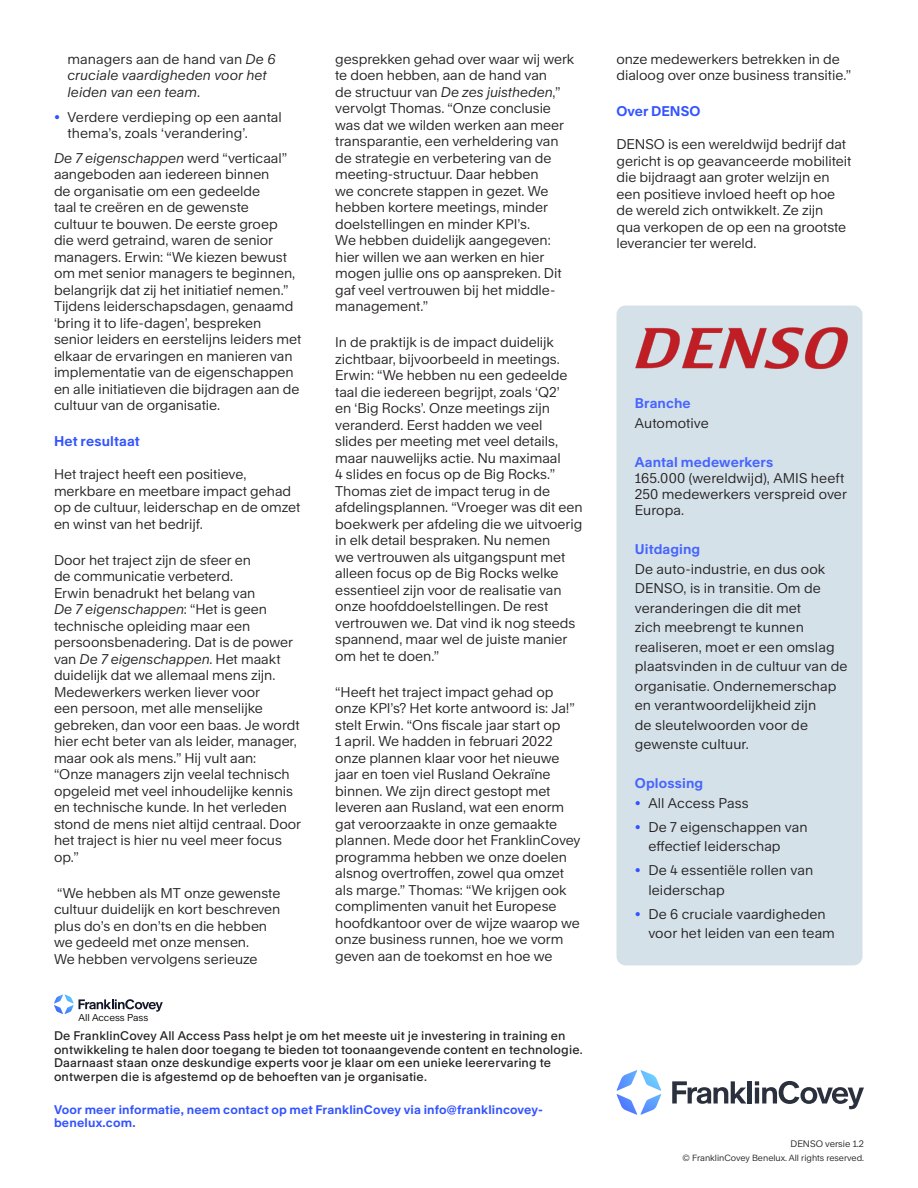
<style>
.page{position:relative;width:918px;height:1188px;background:#fff}
.page>*{position:absolute;margin:0;border:0;box-sizing:border-box;transform-origin:0 0}
.T_-_Body_Text{font:13.5px/16.5px "Rand";letter-spacing:-.005em;color:#231f20}
.Base{font:13.5px/19.5px "Rand";letter-spacing:.005em;color:#231f20}
.t1{font:italic 13.5px/16.5px "Rand";letter-spacing:.005em;color:#231f20}
.T_-_Bold_Subhead{font:700 13.5px "Rand";letter-spacing:.005em;color:#3253ff}
.T_-_Bold_Subhead-2{font:700 13.5px "Rand";letter-spacing:.01em;color:#4664ff}
.T_-_Body_Text-2{font:500 12px/13.5px "Rand";letter-spacing:.015em;color:#231f20}
.T_-_Body_Text-3{font:700 12px/13.5px "Rand";letter-spacing:.015em;color:#3253ff}
.t2{font:9.6px "Rand";color:#000}
.t3{font:9px "Rand";color:#231f20}
.t4{font:8.7px "Rand";color:#231f20}
.s1{font-style:normal}
.s2{color:#3253ff}
.s3{font-style:italic}
.s4{font-weight:700;color:#4664ff}
</style>
<div class="page">
<div style="left:616px;top:306px;width:246px;height:659px;background:#d4e1e8;border-radius:9px"></div>
<svg style="left:672px;top:1081px;width:74px;height:23px"></svg>
<hr style="left:748px;top:1081px;width:4px;height:23px;background:#2b303d">
<svg style="left:755px;top:1081px;width:109px;height:28px"></svg>
<svg style="left:616px;top:1070px;width:45px;height:45px"></svg>
<img style="left:635px;top:327px;width:213px;height:42px">
<svg style="left:54px;top:994px;width:109px;height:20px"></svg>
<p class="t1" style="left:68px;top:49px;width:210px"><span class="s1">managers aan de hand van</span> De 6 cruciale vaardigheden voor het leiden van een team<span class="s1">.</span></p>
<p class="T_-_Body_Text" style="left:68px;top:107px;width:216px;text-indent:-14px"><span class="s2">•</span> Verdere verdieping op een aantal thema’s, zoals ‘verandering’.</p>
<p class="T_-_Body_Text" style="left:54px;top:148px;width:249px"><span class="s3">De 7 eigenschappen</span> werd “verticaal” aangeboden aan iedereen binnen<br>de organisatie om een gedeelde<br>taal te creëren en de gewenste<br>cultuur te bouwen. De eerste groep<br>die werd getraind, waren de senior managers. Erwin: “We kiezen bewust om met senior managers te beginnen, belangrijk dat zij het initiatief nemen.” Tijdens leiderschapsdagen, genaamd ‘bring it to life-dagen’, bespreken senior leiders en eerstelijns leiders met elkaar de ervaringen en manieren van implementatie van de eigenschappen en alle initiatieven die bijdragen aan de cultuur van de organisatie.</p>
<p class="T_-_Bold_Subhead" style="left:54px;top:431px;width:87px">Het resultaat</p>
<p class="T_-_Body_Text" style="left:54px;top:465px;width:248px">Het traject heeft een positieve, merkbare en meetbare impact gehad op de cultuur, leiderschap en de omzet en winst van het bedrijf.</p>
<p class="T_-_Body_Text" style="left:54px;top:550px;width:249px">Door het traject zijn de sfeer en<br>de communicatie verbeterd.<br>Erwin benadrukt het belang van<br><span class="s3">De 7 eigenschappen</span>: “Het is geen technische opleiding maar een persoonsbenadering. Dat is de power van <span class="s3">De 7 eigenschappen</span>. Het maakt duidelijk dat we allemaal mens zijn.<br>Medewerkers werken liever voor<br>een persoon, met alle menselijke gebreken, dan voor een baas. Je wordt hier echt beter van als leider, manager, maar ook als mens.” Hij vult aan:<br>“Onze managers zijn veelal technisch opgeleid met veel inhoudelijke kennis en technische kunde. In het verleden stond de mens niet altijd centraal. Door het traject is hier nu veel meer focus op.”</p>
<p class="T_-_Body_Text" style="left:54px;top:883px;width:228px">“We hebben als MT onze gewenste cultuur duidelijk en kort beschreven plus do’s en don’ts en die hebben we gedeeld met onze mensen.<br>We hebben vervolgens serieuze</p>
<p class="t2" style="left:79px;top:1010px;width:71px">All Access Pass</p>
<p class="T_-_Body_Text" style="left:335px;top:49px;width:241px">gesprekken gehad over waar wij werk te doen hebben, aan de hand van<br>de structuur van <span class="s3">De zes juistheden</span>,” vervolgt Thomas. “Onze conclusie was dat we wilden werken aan meer transparantie, een verheldering van de strategie en verbetering van de meeting-structuur. Daar hebben<br>we concrete stappen in gezet. We hebben kortere meetings, minder doelstellingen en minder KPI’s.<br>We hebben duidelijk aangegeven: hier willen we aan werken en hier mogen jullie ons op aanspreken. Dit gaf veel vertrouwen bij het middle&shy;management.”</p>
<p class="T_-_Body_Text" style="left:335px;top:333px;width:249px">In de praktijk is de impact duidelijk zichtbaar, bijvoorbeeld in meetings.<br>Erwin: “We hebben nu een gedeelde taal die iedereen begrijpt, zoals ‘Q2’<br>en ‘Big Rocks’. Onze meetings zijn veranderd. Eerst hadden we veel slides per meeting met veel details, maar nauwelijks actie. Nu maximaal<br>4 slides en focus op de Big Rocks.” Thomas ziet de impact terug in de afdelingsplannen. “Vroeger was dit een boekwerk per afdeling die we uitvoerig in elk detail bespraken. Nu nemen<br>we vertrouwen als uitgangspunt met alleen focus op de Big Rocks welke essentieel zijn voor de realisatie van onze hoofddoelstellingen. De rest vertrouwen we. Dat vind ik nog steeds spannend, maar wel de juiste manier om het te doen.”</p>
<p class="T_-_Body_Text" style="left:335px;top:682px;width:247px">“Heeft het traject impact gehad op onze KPI’s? Het korte antwoord is: Ja!” stelt Erwin. “Ons fiscale jaar start op<br>1 april. We hadden in februari 2022 onze plannen klaar voor het nieuwe jaar en toen viel Rusland Oekraïne binnen. We zijn direct gestopt met leveren aan Rusland, wat een enorm gat veroorzaakte in onze gemaakte plannen. Mede door het FranklinCovey programma hebben we onze doelen alsnog overtroffen, zowel qua omzet als marge.” Thomas: “We krijgen ook complimenten vanuit het Europese hoofdkantoor over de wijze waarop we onze business runnen, hoe we vorm geven aan de toekomst en hoe we</p>
<p class="T_-_Body_Text-2" style="left:54px;top:1028px;width:530px">De FranklinCovey All Access Pass helpt je om het meeste uit je investering in training en ontwikkeling te halen door toegang te bieden tot toonaangevende content en technologie.<br>Daarnaast staan onze deskundige experts voor je klaar om een unieke leerervaring te ontwerpen die is afgestemd op de behoeften van je organisatie.</p>
<p class="T_-_Body_Text-3" style="left:54px;top:1101px;width:490px">Voor meer informatie, neem contact op met FranklinCovey via info@franklincovey&shy;benelux.com.</p>
<p class="T_-_Body_Text" style="left:616px;top:49px;width:236px">onze medewerkers betrekken in de dialoog over onze business transitie.”</p>
<p class="T_-_Bold_Subhead" style="left:616px;top:101px;width:85px">Over DENSO</p>
<p class="T_-_Body_Text" style="left:616px;top:135px;width:236px">DENSO is een wereldwijd bedrijf dat gericht is op geavanceerde mobiliteit die bijdraagt aan groter welzijn en een positieve invloed heeft op hoe de wereld zich ontwikkelt. Ze zijn<br>qua verkopen de op een na grootste leverancier ter wereld.</p>
<p class="Base" style="left:635px;top:392px;width:76px"><span class="s4">Branche<br></span>Automotive</p>
<p class="Base" style="left:635px;top:452px;width:214px;line-height:16.2px"><span class="s4">Aantal medewerkers<br></span>165.000 (wereldwijd), AMIS heeft<br>250 medewerkers verspreid over<br>Europa.</p>
<p class="Base" style="left:635px;top:538px;width:214px"><span class="s4">Uitdaging<br></span>De auto-industrie, en dus ook<br>DENSO, is in transitie. Om de veranderingen die dit met<br>zich meebrengt te kunnen realiseren, moet er een omslag plaatsvinden in de cultuur van de organisatie. Ondernemerschap en verantwoordelijkheid zijn<br>de sleutelwoorden voor de gewenste cultuur.</p>
<p class="T_-_Bold_Subhead-2" style="left:635px;top:773px;width:70px">Oplossing</p>
<p class="T_-_Body_Text" style="left:635px;top:793px;width:115px"><span class="s2">•</span> All Access Pass</p>
<p class="T_-_Body_Text" style="left:648px;top:816px;width:161px;line-height:19.5px;text-indent:-14px"><span class="s2">•</span> De 7 eigenschappen van effectief leiderschap</p>
<p class="T_-_Body_Text" style="left:648px;top:859px;width:166px;line-height:19.5px;text-indent:-14px"><span class="s2">•</span> De 4 essentiële rollen van leiderschap</p>
<p class="T_-_Body_Text" style="left:648px;top:903px;width:188px;line-height:19.5px;text-indent:-14px"><span class="s2">•</span> De 6 cruciale vaardigheden voor het leiden van een team</p>
<p class="t3" style="left:791px;top:1137px;width:75px">DENSO versie 1.2</p>
<p class="t4" style="left:683px;top:1150px;width:183px">© FranklinCovey Benelux. All rights reserved.</p>
</div>
